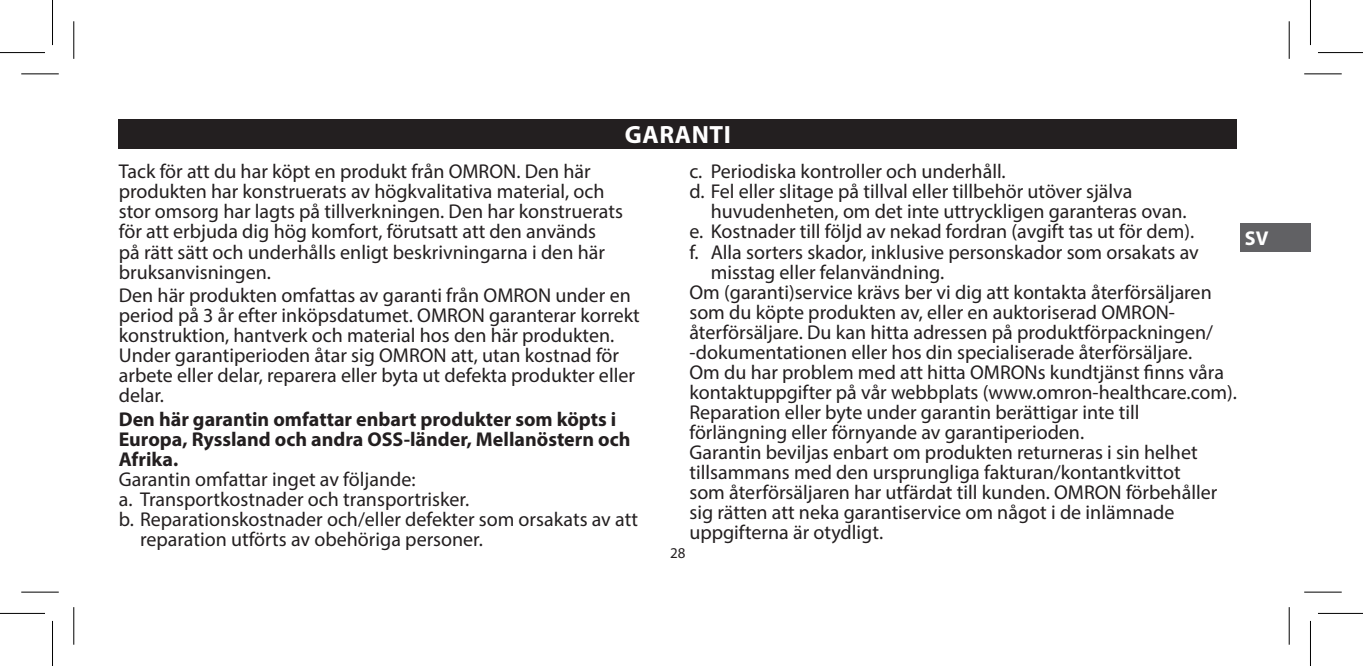
<style>
.page{position:relative;width:1363px;height:666px;background:#fff}
.page>*{position:absolute;margin:0;border:0;box-sizing:border-box;transform-origin:0 0}
.t1{font:700 25px "Myriad Pro";letter-spacing:.02em;color:#fff}
.t2{font:20px/20px "Myriad Pro";color:#231f20}
.t3{font:700 20px/20px "Myriad Pro";color:#231f20}
.t4{font:700 20px "Myriad Pro";color:#fff}
.t5{font:15px "Myriad Pro";color:#231f20}
</style>
<div class="page">
<div style="left:119px;top:119px;width:1118px;height:29px;background:#231f20"></div>
<div style="left:1239px;top:223px;width:71px;height:28px;background:#616164"></div>
<hr style="left:21px;top:73px;width:38px;height:1px;background:#000">
<hr style="left:1304px;top:73px;width:37px;height:1px;background:#000">
<hr style="left:21px;top:591px;width:38px;height:1px;background:#000">
<hr style="left:1304px;top:591px;width:37px;height:1px;background:#000">
<hr style="left:73px;top:21px;width:1px;height:38px;background:#000">
<hr style="left:73px;top:606px;width:1px;height:38px;background:#000">
<hr style="left:1288px;top:21px;width:1px;height:38px;background:#000">
<hr style="left:1288px;top:606px;width:1px;height:38px;background:#000">
<hr style="left:0;top:52px;width:45px;height:1px;background:#000">
<hr style="left:1318px;top:52px;width:45px;height:1px;background:#000">
<hr style="left:0;top:612px;width:45px;height:1px;background:#000">
<hr style="left:1318px;top:612px;width:45px;height:1px;background:#000">
<hr style="left:52px;top:0;width:1px;height:45px;background:#000">
<hr style="left:52px;top:620px;width:1px;height:45px;background:#000">
<hr style="left:1310px;top:0;width:1px;height:45px;background:#000">
<hr style="left:1310px;top:620px;width:1px;height:45px;background:#000">
<p class="t1" style="left:625px;top:118px;width:107px">GARANTI</p>
<p class="t2" style="left:119px;top:161px;width:506px">Tack för att du har köpt en produkt från OMRON. Den här produkten har konstruerats av högkvalitativa material, och stor omsorg har lagts på tillverkningen. Den har konstruerats för att erbjuda dig hög komfort, förutsatt att den används<br>på rätt sätt och underhålls enligt beskrivningarna i den här bruksanvisningen.</p>
<p class="t2" style="left:119px;top:285px;width:522px">Den här produkten omfattas av garanti från OMRON under en period på 3 år efter inköpsdatumet. OMRON garanterar korrekt konstruktion, hantverk och material hos den här produkten.<br>Under garantiperioden åtar sig OMRON att, utan kostnad för arbete eller delar, reparera eller byta ut defekta produkter eller delar.</p>
<p class="t3" style="left:119px;top:408px;width:513px">Den här garantin omfattar enbart produkter som köpts i<br>Europa, Ryssland och andra OSS-länder, Mellanöstern och<br>Afrika.</p>
<p class="t2" style="left:119px;top:468px;width:298px">Garantin omfattar inget av följande:</p>
<p class="t2" style="left:119px;top:488px;width:352px">a. Transportkostnader och transportrisker.</p>
<p class="t2" style="left:119px;top:508px;width:521px">b. Reparationskostnader och/eller defekter som orsakats av att</p>
<p class="t2" style="left:140px;top:528px;width:344px">reparation utförts av obehöriga personer.</p>
<p class="t2" style="left:689px;top:161px;width:318px">c. Periodiska kontroller och underhåll.</p>
<p class="t2" style="left:689px;top:181px;width:444px">d. Fel eller slitage på tillval eller tillbehör utöver själva</p>
<p class="t2" style="left:710px;top:201px;width:477px">huvudenheten, om det inte uttryckligen garanteras ovan.</p>
<p class="t2" style="left:689px;top:221px;width:506px">e. Kostnader till följd av nekad fordran (avgift tas ut för dem).</p>
<p class="t2" style="left:689px;top:241px;width:511px">f. Alla sorters skador, inklusive personskador som orsakats av</p>
<p class="t2" style="left:710px;top:261px;width:235px">misstag eller felanvändning.</p>
<p class="t2" style="left:689px;top:281px;width:524px">Om (garanti)service krävs ber vi dig att kontakta återförsäljaren</p>
<p class="t2" style="left:689px;top:301px;width:487px">som du köpte produkten av, eller en auktoriserad OMRON-</p>
<p class="t2" style="left:689px;top:321px;width:525px">återförsäljare. Du kan hitta adressen på produktförpackningen/</p>
<p class="t2" style="left:689px;top:341px;width:504px">‑dokumentationen eller hos din specialiserade återförsäljare.</p>
<p class="t2" style="left:689px;top:361px;width:536px">Om du har problem med att hitta OMRONs kundtjänst finns våra</p>
<p class="t2" style="left:689px;top:381px;width:549px">kontaktuppgifter på vår webbplats (www.omron-healthcare.com).</p>
<p class="t2" style="left:689px;top:401px;width:452px">Reparation eller byte under garantin berättigar inte till</p>
<p class="t2" style="left:689px;top:421px;width:396px">förlängning eller förnyande av garantiperioden.</p>
<p class="t2" style="left:689px;top:441px;width:510px">Garantin beviljas enbart om produkten returneras i sin helhet</p>
<p class="t2" style="left:689px;top:461px;width:493px">tillsammans med den ursprungliga fakturan/kontantkvittot</p>
<p class="t2" style="left:689px;top:481px;width:529px">som återförsäljaren har utfärdat till kunden. OMRON förbehåller</p>
<p class="t2" style="left:689px;top:501px;width:486px">sig rätten att neka garantiservice om något i de inlämnade</p>
<p class="t2" style="left:689px;top:521px;width:195px">uppgifterna är otydligt.</p>
<p class="t5" style="left:670px;top:543px;width:17px">28</p>
<p class="t4" style="left:1244px;top:224px;width:25px">SV</p>
</div>
